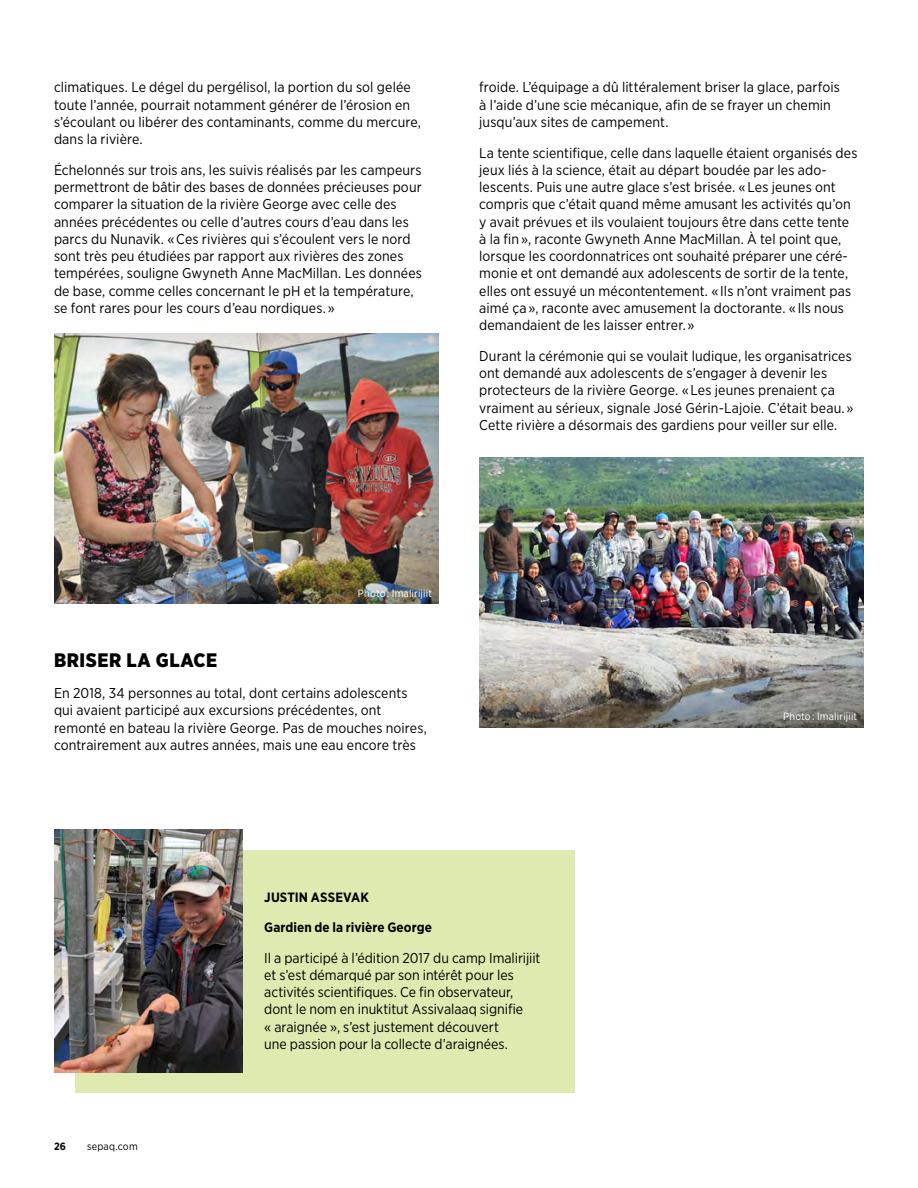
<style>
.page{position:relative;width:918px;height:1188px;background:#fff}
.page>*{position:absolute;margin:0;border:0;box-sizing:border-box;transform-origin:0 0}
.t1{font:900 19.5px "Gotham Narrow";letter-spacing:.03em;color:#000}
.t2{font:14.25px/17.2px "Gotham Narrow";letter-spacing:.005em;color:#000}
.t3{font:700 13.5px "Gotham Narrow";letter-spacing:.005em;color:#000}
.t4{font:10.5px "Gotham Narrow";letter-spacing:.015em;color:#fff}
.t5{font:10.5px "Gotham Narrow";letter-spacing:.02em;color:#000}
.t6{font:700 10.5px "Gotham Narrow";color:#000}
</style>
<div class="page">
<div style="left:75px;top:850px;width:500px;height:244px;background:#deeab0"></div>
<img style="left:54px;top:829px;width:189px;height:243px">
<img style="left:54px;top:334px;width:385px;height:270px">
<img style="left:479px;top:457px;width:385px;height:270px">
<p class="t2" style="left:54px;top:78px;width:369px">climatiques. Le dégel du pergélisol, la portion du sol gelée toute l’année, pourrait notamment générer de l’érosion en s’écoulant ou libérer des contaminants, comme du mercure, dans la rivière.</p>
<p class="t2" style="left:54px;top:161px;width:369px">Échelonnés sur trois ans, les suivis réalisés par les campeurs permettront de bâtir des bases de données précieuses pour comparer la situation de la rivière George avec celle des années précédentes ou celle d’autres cours d’eau dans les parcs du Nunavik. « Ces rivières qui s’écoulent vers le nord sont très peu étudiées par rapport aux rivières des zones tempérées, souligne Gwyneth Anne MacMillan. Les données de base, comme celles concernant le pH et la température, se font rares pour les cours d’eau nordiques. »</p>
<p class="t2" style="left:479px;top:78px;width:362px">froide. L’équipage a dû littéralement briser la glace, parfois à l’aide d’une scie mécanique, afin de se frayer un chemin jusqu’aux sites de campement.</p>
<p class="t2" style="left:479px;top:144px;width:380px">La tente scientifique, celle dans laquelle étaient organisés des jeux liés à la science, était au départ boudée par les ado&shy;lescents. Puis une autre glace s’est brisée. « Les jeunes ont compris que c’était quand même amusant les activités qu’on y avait prévues et ils voulaient toujours être dans cette tente à la fin », raconte Gwyneth Anne MacMillan. À tel point que, lorsque les coordonnatrices ont souhaité préparer une céré&shy;monie et ont demandé aux adolescents de sortir de la tente, elles ont essuyé un mécontentement. « Ils n’ont vraiment pas aimé ça », raconte avec amusement la doctorante. « Ils nous demandaient de les laisser entrer. »</p>
<p class="t2" style="left:479px;top:347px;width:376px">Durant la cérémonie qui se voulait ludique, les organisatrices ont demandé aux adolescents de s’engager à devenir les protecteurs de la rivière George. « Les jeunes prenaient ça vraiment au sérieux, signale José Gérin-Lajoie. C’était beau. » Cette rivière a désormais des gardiens pour veiller sur elle.</p>
<p class="t4" style="left:358px;top:587px;width:76px">Photo : Imalirijiit</p>
<h1 class="t1" style="left:54px;top:648px;width:165px">BRISER LA GLACE</h1>
<p class="t2" style="left:54px;top:684px;width:375px">En 2018, 34 personnes au total, dont certains adolescents qui avaient participé aux excursions précédentes, ont remonté en bateau la rivière George. Pas de mouches noires, contrairement aux autres années, mais une eau encore très</p>
<p class="t4" style="left:783px;top:710px;width:76px">Photo : Imalirijiit</p>
<p class="t6" style="left:54px;top:1140px;width:14px">26</p>
<p class="t5" style="left:87px;top:1140px;width:52px">sepaq.com</p>
<p class="t3" style="left:264px;top:888px;width:106px">JUSTIN ASSEVAK</p>
<p class="t3" style="left:264px;top:918px;width:169px">Gardien de la rivière George</p>
<p class="t2" style="left:264px;top:949px;width:278px">Il a participé à l’édition 2017 du camp Imalirijiit et s’est démarqué par son intérêt pour les activités scientifiques. Ce fin observateur, dont le nom en inuktitut Assivalaaq signifie<br>« araignée », s’est justement découvert<br>une passion pour la collecte d’araignées.</p>
</div>
